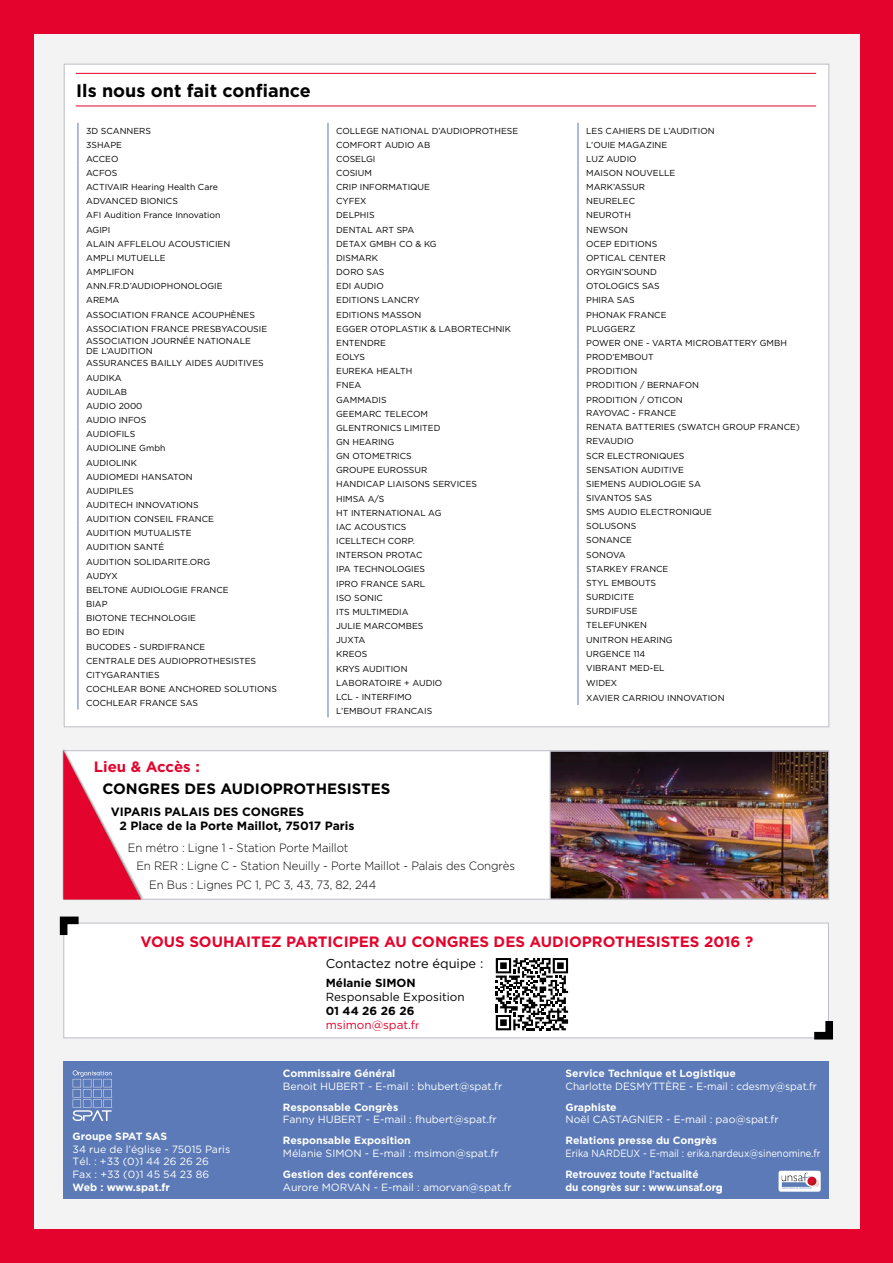
<style>
.page{position:relative;width:893px;height:1263px;background:#e4032c}
.page>*{position:absolute;margin:0;border:0;box-sizing:border-box;transform-origin:0 0}
.t1{font:700 18px "Gotham";color:#000}
.t2{font:700 15px "Gotham";color:#e4032c}
.t3{font:700 15px "Gotham";color:#000}
.t4{font:12.9px "Gotham";color:#000}
.t5{font:300 12px "Gotham";letter-spacing:-.01em;color:#000;scale:.95 1}
.t6{font:700 12px/13.8px "Gotham";color:#000}
.t7{font:11.7px/14.1px "Gotham";color:#e4032c}
.t8{font:11.7px "Gotham";color:#000}
.t9{font:700 11.7px "Gotham";color:#000}
.t10{font:10.5px/12.6px "Gotham";color:#fff}
.t11{font:700 10.5px "Gotham";color:#fff}
.t12{font:700 10.5px/12.6px "Gotham";color:#fff;scale:.96 1}
.t13{font:10.5px "Gotham";color:#fff;scale:.89 1}
.t14{font:10.5px "Gotham";color:#fff;scale:.96 1}
.t15{font:8.7px/14.1px "Gotham";color:#000}
.s1{font-weight:700;color:#000}
.s2{font-family:"Futura"}
</style>
<div class="page">
<div style="left:34px;top:34px;width:825px;height:1195px;background:#f3f3f4"></div>
<div style="left:64px;top:64px;width:765px;height:663px;background:#fff;border:1px solid #bebdc6"></div>
<svg style="left:78px;top:123px;width:1px;height:587px"></svg>
<svg style="left:328px;top:123px;width:1px;height:594px"></svg>
<svg style="left:578px;top:123px;width:1px;height:582px"></svg>
<hr style="left:76px;top:106px;width:740px;height:1px;background:#e4032c">
<hr style="left:76px;top:73px;width:740px;height:1px;background:#e4032c">
<div style="left:64px;top:1061px;width:765px;height:138px;background:#5c7ab7"></div>
<svg style="left:73px;top:1070px;width:39px;height:51px"></svg>
<div style="left:63px;top:923px;width:766px;height:115px;background:#fff;border:1px solid #bebdc6"></div>
<svg style="left:496px;top:958px;width:72px;height:72px"></svg>
<div style="left:63px;top:750px;width:766px;height:149px;background:#fff;border:1px solid #bebdc6"></div>
<div style="left:62px;top:748px;width:82px;height:152px;background:#000;opacity:.45"></div>
<svg style="left:63px;top:751px;width:78px;height:148px"></svg>
<img style="left:552px;top:753px;width:275px;height:144px">
<div style="left:550px;top:751px;width:279px;height:148px;border:1px solid #bebdc6"></div>
<svg style="left:59px;top:916px;width:27px;height:27px"></svg>
<svg style="left:807px;top:1013px;width:26px;height:27px"></svg>
<div style="left:778px;top:1171px;width:43px;height:21px;background:#fff;border-radius:2px"></div>
<svg style="left:781px;top:1172px;width:38px;height:17px"></svg>
<h1 class="t1" style="left:76px;top:80px;width:236px">Ils nous ont fait confiance</h1>
<p class="t15" style="left:86px;top:123px;width:183px">3D SCANNERS<br>3SHAPE<br>ACCEO<br>ACFOS<br>ACTIVAIR Hearing Health Care<br>ADVANCED BIONICS<br>AFI Audition France Innovation<br>AGIPI<br>ALAIN AFFLELOU ACOUSTICIEN<br>AMPLI MUTUELLE<br>AMPLIFON<br>ANN.FR.D’AUDIOPHONOLOGIE<br>AREMA<br>ASSOCIATION FRANCE ACOUPHÈNES<br>ASSOCIATION FRANCE PRESBYACOUSIE</p>
<p class="t15" style="left:86px;top:335px;width:166px;line-height:10.4px">ASSOCIATION JOURNÉE NATIONALE<br>DE L’AUDITION</p>
<p class="t15" style="left:86px;top:356px;width:192px">ASSURANCES BAILLY AIDES AUDITIVES<br>AUDIKA<br>AUDILAB<br>AUDIO 2000<br>AUDIO INFOS<br>AUDIOFILS<br>AUDIOLINE Gmbh<br>AUDIOLINK<br>AUDIOMEDI HANSATON<br>AUDIPILES<br>AUDITECH INNOVATIONS<br>AUDITION CONSEIL FRANCE<br>AUDITION MUTUALISTE<br>AUDITION SANTÉ<br>AUDITION SOLIDARITE.ORG<br>AUDYX<br>BELTONE AUDIOLOGIE FRANCE<br>BIAP<br>BIOTONE TECHNOLOGIE<br>BO EDIN<br>BUCODES - SURDIFRANCE<br>CENTRALE DES AUDIOPROTHESISTES<br>CITYGARANTIES<br>COCHLEAR BONE ANCHORED SOLUTIONS<br>COCHLEAR FRANCE SAS</p>
<p class="t15" style="left:336px;top:123px;width:184px">COLLEGE NATIONAL D’AUDIOPROTHESE<br>COMFORT AUDIO AB<br>COSELGI<br>COSIUM<br>CRIP INFORMATIQUE<br>CYFEX<br>DELPHIS<br>DENTAL ART SPA<br>DETAX GMBH CO &amp; KG<br>DISMARK<br>DORO SAS<br>EDI AUDIO<br>EDITIONS LANCRY<br>EDITIONS MASSON<br>EGGER OTOPLASTIK &amp; LABORTECHNIK<br>ENTENDRE<br>EOLYS<br>EUREKA HEALTH<br>FNEA<br>GAMMADIS<br>GEEMARC TELECOM<br>GLENTRONICS LIMITED<br>GN HEARING<br>GN OTOMETRICS<br>GROUPE EUROSSUR<br>HANDICAP LIAISONS SERVICES<br>HIMSA A/S<br>HT INTERNATIONAL AG<br>IAC ACOUSTICS<br>ICELLTECH CORP.<br>INTERSON PROTAC<br>IPA TECHNOLOGIES<br>IPRO FRANCE SARL<br>ISO SONIC<br>ITS MULTIMEDIA<br>JULIE MARCOMBES<br>JUXTA<br>KREOS<br>KRYS AUDITION<br>LABORATOIRE + AUDIO<br>LCL - INTERFIMO<br>L’EMBOUT FRANCAIS</p>
<p class="t15" style="left:586px;top:123px;width:215px">LES CAHIERS DE L’AUDITION<br>L’OUIE MAGAZINE<br>LUZ AUDIO<br>MAISON NOUVELLE<br>MARK’ASSUR<br>NEURELEC<br>NEUROTH<br>NEWSON<br>OCEP EDITIONS<br>OPTICAL CENTER<br>ORYGIN’SOUND<br>OTOLOGICS SAS<br>PHIRA SAS<br>PHONAK FRANCE<br>PLUGGERZ<br>POWER ONE - VARTA MICROBATTERY GMBH<br>PROD’EMBOUT<br>PRODITION<br>PRODITION / BERNAFON<br>PRODITION / OTICON<br>RAYOVAC - FRANCE<br>RENATA BATTERIES (SWATCH GROUP FRANCE)<br>REVAUDIO<br>SCR ELECTRONIQUES<br>SENSATION AUDITIVE<br>SIEMENS AUDIOLOGIE SA<br>SIVANTOS SAS<br>SMS AUDIO ELECTRONIQUE<br>SOLUSONS<br>SONANCE<br>SONOVA<br>STARKEY FRANCE<br>STYL EMBOUTS<br>SURDICITE<br>SURDIFUSE<br>TELEFUNKEN<br>UNITRON HEARING<br>URGENCE 114<br>VIBRANT MED-EL<br>WIDEX<br>XAVIER CARRIOU INNOVATION</p>
<h2 class="t2" style="left:94px;top:757px;width:107px">Lieu &amp; Accès :</h2>
<h2 class="t3" style="left:102px;top:780px;width:290px">CONGRES DES AUDIOPROTHESISTES</h2>
<h3 class="t6" style="left:119px;top:805px;width:237px;text-indent:-9px">VIPARIS PALAIS DES CONGRES<br>2 Place de la Porte Maillot, 75017 Paris</h3>
<h3 class="t5" style="left:128px;top:842px;width:234px">En métro : Ligne 1 - Station Porte Maillot</h3>
<h3 class="t5" style="left:136px;top:860px;width:400px">En RER : Ligne C - Station Neuilly - Porte Maillot - Palais des Congrès</h3>
<h3 class="t5" style="left:149px;top:878px;width:241px">En Bus : Lignes PC 1, PC 3, 43, 73, 82, 244</h3>
<h2 class="t2" style="left:141px;top:932px;width:614px">VOUS SOUHAITEZ PARTICIPER AU CONGRES DES AUDIOPROTHESISTES 2016 ?</h2>
<h3 class="t4" style="left:326px;top:957px;width:159px">Contactez notre équipe :</h3>
<h3 class="t9" style="left:326px;top:976px;width:92px">Mélanie SIMON</h3>
<h3 class="t8" style="left:326px;top:990px;width:140px">Responsable Exposition</h3>
<h3 class="t7" style="left:326px;top:1003px;width:95px"><span class="s1">01 44 26 26 26 </span>msimon@spat.f<span class="s2">r</span></h3>
<p class="t11" style="left:73px;top:1130px;width:96px">Groupe SPAT SAS</p>
<p class="t10" style="left:73px;top:1142px;width:159px">34 rue de l’église - 75015 Paris<br>Tél. : +33 (0)1 44 26 26 26<br>Fax : +33 (0)1 45 54 23 86</p>
<p class="t11" style="left:73px;top:1181px;width:99px">Web : www.spat.fr</p>
<p class="t11" style="left:283px;top:1067px;width:114px">Commissaire Général</p>
<p class="t10" style="left:283px;top:1079px;width:221px">Benoit HUBERT - E-mail : bhubert@spat.fr</p>
<p class="t11" style="left:283px;top:1101px;width:117px">Responsable Congrès</p>
<p class="t10" style="left:283px;top:1113px;width:215px">Fanny HUBERT - E-mail : fhubert@spat.fr</p>
<p class="t11" style="left:283px;top:1135px;width:129px">Responsable Exposition</p>
<p class="t10" style="left:283px;top:1147px;width:217px">Mélanie SIMON - E-mail : msimon@spat.fr</p>
<p class="t11" style="left:283px;top:1168px;width:132px">Gestion des conférences</p>
<p class="t10" style="left:283px;top:1180px;width:230px">Aurore MORVAN - E-mail : amorvan@spat.fr</p>
<p class="t11" style="left:566px;top:1067px;width:172px">Service Technique et Logistique</p>
<p class="t14" style="left:566px;top:1080px;width:263px">Charlotte DESMYTTÈRE - E-mail : cdesmy@spat.fr</p>
<p class="t11" style="left:566px;top:1101px;width:53px">Graphiste</p>
<p class="t10" style="left:566px;top:1113px;width:215px">Noël CASTAGNIER - E-mail : pao@spat.fr</p>
<p class="t11" style="left:566px;top:1135px;width:153px">Relations presse du Congrès</p>
<p class="t13" style="left:566px;top:1147px;width:288px">Erika NARDEUX - E-mail : erika.nardeux@sinenomine.fr</p>
<p class="t12" style="left:566px;top:1168px;width:165px">Retrouvez toute l’actualité<br>du congrès sur : www.unsaf.or<span class="s2">g</span></p>
</div>
